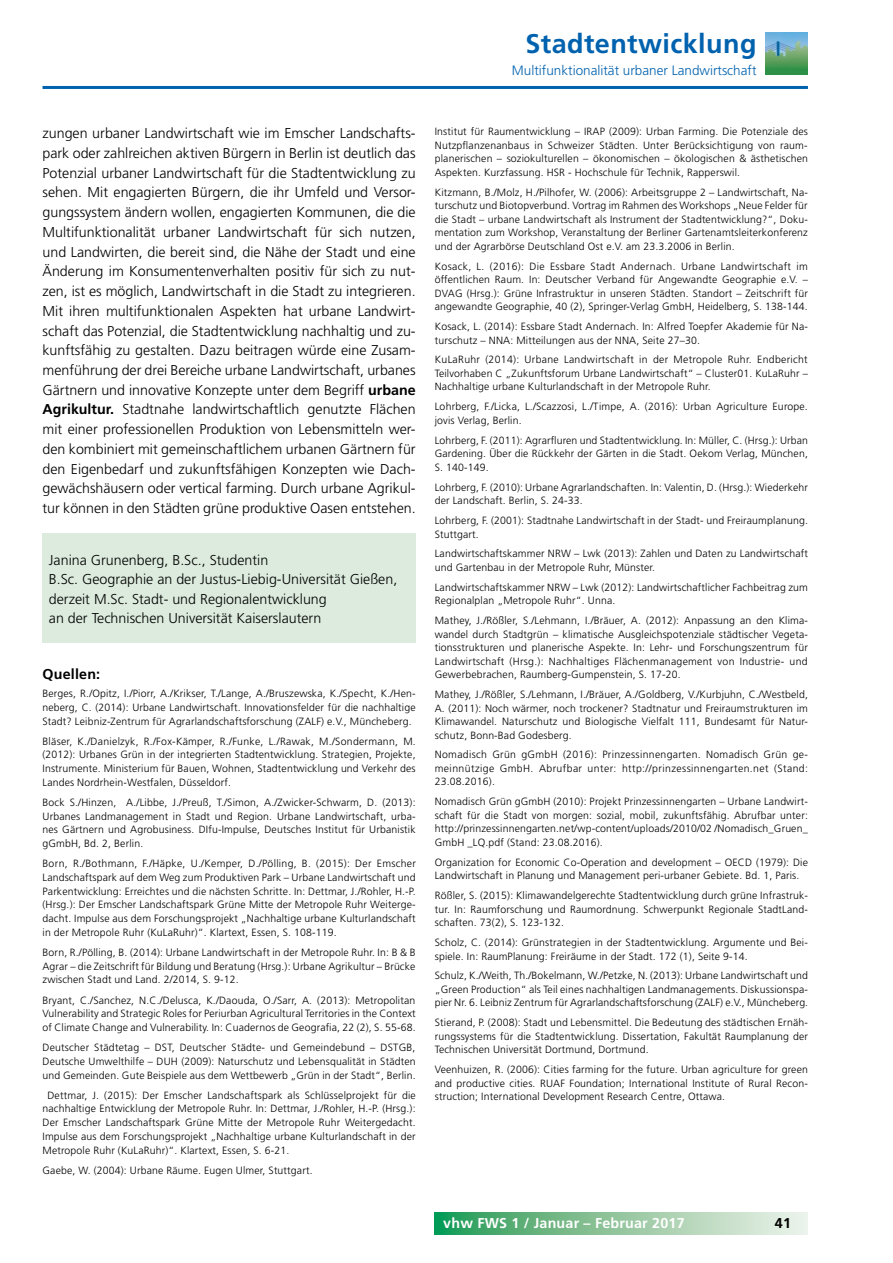
<style>
.page{position:relative;width:893px;height:1263px;background:#fff}
.page>*{position:absolute;margin:0;border:0;box-sizing:border-box;transform-origin:0 0}
.t1{font:700 27px "Frutiger LT";letter-spacing:.015em;color:#0062ae}
.t2{font:300 14.25px/19.6px "Frutiger LT";color:#000;text-align:justify}
.t3{font:700 14.25px "Frutiger LT";letter-spacing:.015em;color:#fff}
.t4{font:700 14.25px "Frutiger LT";letter-spacing:.015em;color:#000}
.t5{font:300 13.5px "Frutiger LT";color:#0062ae}
.t6{font:300 10.5px/13.5px "Frutiger LT";letter-spacing:.015em;color:#000;text-align:justify}
.s1{font-weight:700}
</style>
<div class="page">
<hr style="left:43px;top:86px;width:765px;height:3px;background:#0062ae">
<svg style="left:435px;top:1213px;width:373px;height:21px;background:#8ec69f"></svg>
<img style="left:766px;top:32px;width:42px;height:43px">
<div style="left:43px;top:534px;width:373px;height:109px;background:#dcebdd"></div>
<h1 class="t1" style="left:525px;top:28px;width:233px">Stadtentwicklung</h1>
<p class="t5" style="left:512px;top:62px;width:246px">Multifunktionalität urbaner Landwirtschaft</p>
<p class="t2" style="left:43px;top:124px;width:375px">zungen urbaner Landwirtschaft wie im Emscher Landschafts&shy;park oder zahlreichen aktiven Bürgern in Berlin ist deutlich das Potenzial urbaner Landwirtschaft für die Stadtentwicklung zu sehen. Mit engagierten Bürgern, die ihr Umfeld und Versor&shy;gungssystem ändern wollen, engagierten Kommunen, die die Multifunktionalität urbaner Landwirtschaft für sich nutzen, und Landwirten, die bereit sind, die Nähe der Stadt und eine Änderung im Konsumentenverhalten positiv für sich zu nut&shy;zen, ist es möglich, Landwirtschaft in die Stadt zu integrieren.<br>Mit ihren multifunktionalen Aspekten hat urbane Landwirt&shy;schaft das Potenzial, die Stadtentwicklung nachhaltig und zu&shy;kunftsfähig zu gestalten. Dazu beitragen würde eine Zusam&shy;menführung der drei Bereiche urbane Landwirtschaft, urbanes Gärtnern und innovative Konzepte unter dem Begriff <span class="s1">urbane Agrikultur.</span> Stadtnahe landwirtschaftlich genutzte Flächen mit einer professionellen Produktion von Lebensmitteln wer&shy;den kombiniert mit gemeinschaftlichem urbanen Gärtnern für den Eigenbedarf und zukunftsfähigen Konzepten wie Dach&shy;gewächshäusern oder vertical farming. Durch urbane Agrikul&shy;tur können in den Städten grüne produktive Oasen entstehen.</p>
<h2 class="t2" style="left:49px;top:550px;width:350px;text-align:left">Janina Grunenberg, B.Sc., Studentin<br>B.Sc. Geographie an der Justus-Liebig-Universität Gießen, derzeit M.Sc. Stadt- und Regionalentwicklung<br>an der Technischen Universität Kaiserslautern</h2>
<h2 class="t4" style="left:43px;top:666px;width:59px">Quellen:</h2>
<p class="t6" style="left:43px;top:687px;width:375px">Berges, R./Opitz, I./Piorr, A./Krikser, T./Lange, A./Bruszewska, K./Specht, K./Hen&shy;neberg, C. (2014): Urbane Landwirtschaft. Innovationsfelder für die nachhaltige Stadt? Leibniz-Zentrum für Agrarlandschaftsforschung (ZALF) e.V., Müncheberg.</p>
<p class="t6" style="left:43px;top:734px;width:375px">Bläser, K./Danielzyk, R./Fox-Kämper, R./Funke, L./Rawak, M./Sondermann, M. (2012): Urbanes Grün in der integrierten Stadtentwicklung. Strategien, Projekte, Instrumente. Ministerium für Bauen, Wohnen, Stadtentwicklung und Verkehr des Landes Nordrhein-Westfalen, Düsseldorf.</p>
<p class="t6" style="left:43px;top:796px;width:375px">Bock S./Hinzen, A./Libbe, J./Preuß, T./Simon, A./Zwicker-Schwarm, D. (2013):<br>Urbanes Landmanagement in Stadt und Region. Urbane Landwirtschaft, urba&shy;nes Gärtnern und Agrobusiness. DIfu-Impulse, Deutsches Institut für Urbanistik gGmbH, Bd. 2, Berlin.</p>
<p class="t6" style="left:43px;top:857px;width:375px">Born, R./Bothmann, F./Häpke, U./Kemper, D./Pölling, B. (2015): Der Emscher Landschaftspark auf dem Weg zum Produktiven Park – Urbane Landwirtschaft und Parkentwicklung: Erreichtes und die nächsten Schritte. In: Dettmar, J./Rohler, H.-P. (Hrsg.): Der Emscher Landschaftspark Grüne Mitte der Metropole Ruhr Weiterge&shy;dacht. Impulse aus dem Forschungsprojekt „Nachhaltige urbane Kulturlandschaft in der Metropole Ruhr (KuLaRuhr)“. Klartext, Essen, S. 108-119.</p>
<p class="t6" style="left:43px;top:946px;width:375px">Born, R./Pölling, B. (2014): Urbane Landwirtschaft in der Metropole Ruhr. In: B &amp; B Agrar – die Zeitschrift für Bildung und Beratung (Hrsg.): Urbane Agrikultur – Brücke zwischen Stadt und Land. 2/2014, S. 9-12.</p>
<p class="t6" style="left:43px;top:993px;width:375px">Bryant, C./Sanchez, N.C./Delusca, K./Daouda, O./Sarr, A. (2013): Metropolitan Vulnerability and Strategic Roles for Periurban Agricultural Territories in the Context of Climate Change and Vulnerability. In: Cuadernos de Geografia, 22 (2), S. 55-68.</p>
<p class="t6" style="left:43px;top:1041px;width:375px">Deutscher Städtetag – DST, Deutscher Städte- und Gemeindebund – DSTGB, Deutsche Umwelthilfe – DUH (2009): Naturschutz und Lebensqualität in Städten und Gemeinden. Gute Beispiele aus dem Wettbewerb „Grün in der Stadt“, Berlin.</p>
<p class="t6" style="left:43px;top:1088px;width:375px;text-indent:5px">Dettmar, J. (2015): Der Emscher Landschaftspark als Schlüsselprojekt für die nachhaltige Entwicklung der Metropole Ruhr. In: Dettmar, J./Rohler, H.-P. (Hrsg.):<br>Der Emscher Landschaftspark Grüne Mitte der Metropole Ruhr Weitergedacht.<br>Impulse aus dem Forschungsprojekt „Nachhaltige urbane Kulturlandschaft in der Metropole Ruhr (KuLaRuhr)“. Klartext, Essen, S. 6-21.</p>
<p class="t6" style="left:43px;top:1163px;width:272px">Gaebe, W. (2004): Urbane Räume. Eugen Ulmer, Stuttgart.</p>
<p class="t6" style="left:435px;top:125px;width:375px">Institut für Raumentwicklung – IRAP (2009): Urban Farming. Die Potenziale des Nutzpflanzenanbaus in Schweizer Städten. Unter Berücksichtigung von raum&shy;planerischen – soziokulturellen – ökonomischen – ökologischen &amp; ästhetischen Aspekten. Kurzfassung. HSR - Hochschule für Technik, Rapperswil.</p>
<p class="t6" style="left:435px;top:186px;width:375px">Kitzmann, B./Molz, H./Pilhofer, W. (2006): Arbeitsgruppe 2 – Landwirtschaft, Na&shy;turschutz und Biotopverbund. Vortrag im Rahmen des Workshops „Neue Felder für die Stadt – urbane Landwirtschaft als Instrument der Stadtentwicklung?“, Doku&shy;mentation zum Workshop, Veranstaltung der Berliner Gartenamtsleiterkonferenz und der Agrarbörse Deutschland Ost e.V. am 23.3.2006 in Berlin.</p>
<p class="t6" style="left:435px;top:259px;width:375px">Kosack, L. (2016): Die Essbare Stadt Andernach. Urbane Landwirtschaft im öffentlichen Raum. In: Deutscher Verband für Angewandte Geographie e.V. – DVAG (Hrsg.): Grüne Infrastruktur in unseren Städten. Standort – Zeitschrift für angewandte Geographie, 40 (2), Springer-Verlag GmbH, Heidelberg, S. 138-144.</p>
<p class="t6" style="left:435px;top:320px;width:375px">Kosack, L. (2014): Essbare Stadt Andernach. In: Alfred Toepfer Akademie für Na&shy;turschutz – NNA: Mitteilungen aus der NNA, Seite 27–30.</p>
<p class="t6" style="left:435px;top:353px;width:375px">KuLaRuhr (2014): Urbane Landwirtschaft in der Metropole Ruhr. Endbericht Teilvorhaben C „Zukunftsforum Urbane Landwirtschaft“ – Cluster01. KuLaRuhr – Nachhaltige urbane Kulturlandschaft in der Metropole Ruhr.</p>
<p class="t6" style="left:435px;top:400px;width:375px">Lohrberg, F./Licka, L./Scazzosi, L./Timpe, A. (2016): Urban Agriculture Europe. jovis Verlag, Berlin.</p>
<p class="t6" style="left:435px;top:433px;width:375px">Lohrberg, F. (2011): Agrarfluren und Stadtentwicklung. In: Müller, C. (Hrsg.): Urban Gardening. Über die Rückkehr der Gärten in die Stadt. Oekom Verlag, München, S. 140-149.</p>
<p class="t6" style="left:435px;top:480px;width:375px">Lohrberg, F. (2010): Urbane Agrarlandschaften. In: Valentin, D. (Hrsg.): Wiederkehr der Landschaft. Berlin, S. 24-33.</p>
<p class="t6" style="left:435px;top:514px;width:375px">Lohrberg, F. (2001): Stadtnahe Landwirtschaft in der Stadt- und Freiraumplanung.<br>Stuttgart.</p>
<p class="t6" style="left:435px;top:547px;width:375px">Landwirtschaftskammer NRW – Lwk (2013): Zahlen und Daten zu Landwirtschaft und Gartenbau in der Metropole Ruhr, Münster.</p>
<p class="t6" style="left:435px;top:580px;width:375px">Landwirtschaftskammer NRW – Lwk (2012): Landwirtschaftlicher Fachbeitrag zum<br>Regionalplan „Metropole Ruhr“. Unna.</p>
<p class="t6" style="left:435px;top:614px;width:375px">Mathey, J./Rößler, S./Lehmann, I./Bräuer, A. (2012): Anpassung an den Klima&shy;wandel durch Stadtgrün – klimatische Ausgleichspotenziale städtischer Vegeta&shy;tionsstrukturen und planerische Aspekte. In: Lehr- und Forschungszentrum für Landwirtschaft (Hrsg.): Nachhaltiges Flächenmanagement von Industrie- und Gewerbebrachen, Raumberg-Gumpenstein, S. 17-20.</p>
<p class="t6" style="left:435px;top:688px;width:375px">Mathey, J./Rößler, S./Lehmann, I./Bräuer, A./Goldberg, V./Kurbjuhn, C./Westbeld, A. (2011): Noch wärmer, noch trockener? Stadtnatur und Freiraumstrukturen im Klimawandel. Naturschutz und Biologische Vielfalt 111, Bundesamt für Natur&shy;schutz, Bonn-Bad Godesberg.</p>
<p class="t6" style="left:435px;top:748px;width:375px">Nomadisch Grün gGmbH (2016): Prinzessinnengarten. Nomadisch Grün ge&shy;meinnützige GmbH. Abrufbar unter: http://prinzessinnengarten.net (Stand:<br>23.08.2016).</p>
<p class="t6" style="left:435px;top:795px;width:375px">Nomadisch Grün gGmbH (2010): Projekt Prinzessinnengarten – Urbane Landwirt&shy;schaft für die Stadt von morgen: sozial, mobil, zukunftsfähig. Abrufbar unter: http://prinzessinnengarten.net/wp-content/uploads/2010/02 /Nomadisch_Gruen_ GmbH _LQ.pdf (Stand: 23.08.2016).</p>
<p class="t6" style="left:435px;top:855px;width:375px">Organization for Economic Co-Operation and development – OECD (1979): Die<br>Landwirtschaft in Planung und Management peri-urbaner Gebiete. Bd. 1, Paris.</p>
<p class="t6" style="left:435px;top:889px;width:375px">Rößler, S. (2015): Klimawandelgerechte Stadtentwicklung durch grüne Infrastruk&shy;tur. In: Raumforschung und Raumordnung. Schwerpunkt Regionale StadtLand&shy;schaften. 73(2), S. 123-132.</p>
<p class="t6" style="left:435px;top:936px;width:375px">Scholz, C. (2014): Grünstrategien in der Stadtentwicklung. Argumente und Bei&shy;spiele. In: RaumPlanung: Freiräume in der Stadt. 172 (1), Seite 9-14.</p>
<p class="t6" style="left:435px;top:969px;width:375px">Schulz, K./Weith, Th./Bokelmann, W./Petzke, N. (2013): Urbane Landwirtschaft und „Green Production“ als Teil eines nachhaltigen Landmanagements. Diskussionspa&shy;pier Nr. 6. Leibniz Zentrum für Agrarlandschaftsforschung (ZALF) e.V., Müncheberg.</p>
<p class="t6" style="left:435px;top:1016px;width:375px">Stierand, P. (2008): Stadt und Lebensmittel. Die Bedeutung des städtischen Ernäh&shy;rungssystems für die Stadtentwicklung. Dissertation, Fakultät Raumplanung der Technischen Universität Dortmund, Dortmund.</p>
<p class="t6" style="left:435px;top:1063px;width:375px">Veenhuizen, R. (2006): Cities farming for the future. Urban agriculture for green and productive cities. RUAF Foundation; International Institute of Rural Recon&shy;struction; International Development Research Centre, Ottawa.</p>
<h2 class="t3" style="left:443px;top:1215px;width:243px">vhw FWS 1 / Januar – Februar 2017</h2>
<h2 class="t4" style="left:775px;top:1214px;width:18px">41</h2>
</div>
